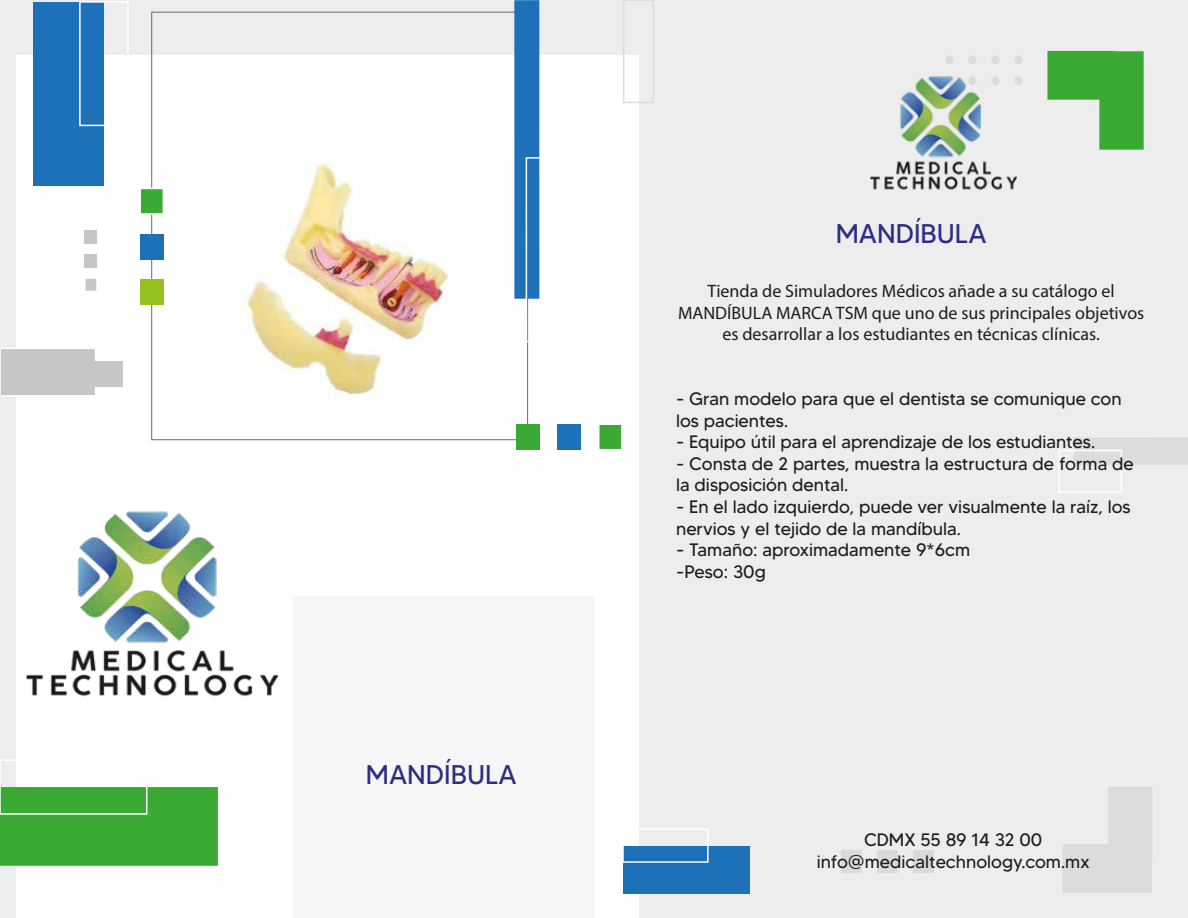
<style>
.page{position:relative;width:1188px;height:918px;background:#ededed}
.page>*{position:absolute;margin:0;border:0;box-sizing:border-box;transform-origin:0 0}
.t1{font:27px "MADETOMMY";color:#2d2e83}
.t2{font:18px/21.6px "MADETOMMY";color:#1d1d1b}
.t3{font:18px/21.6px "Myriad Pro";color:#1d1d1b;text-align:center}
</style>
<div class="page">
<svg style="left:1047px;top:51px;width:97px;height:99px"></svg>
<svg style="left:1063px;top:787px;width:89px;height:106px"></svg>
<div style="left:945px;top:55px;width:9px;height:9px;background:#e3e2e2;border-radius:50%"></div>
<div style="left:968px;top:55px;width:9px;height:9px;background:#e3e2e2;border-radius:50%"></div>
<div style="left:991px;top:55px;width:9px;height:9px;background:#e4e2e2;border-radius:50%"></div>
<div style="left:1014px;top:76px;width:9px;height:9px;background:#dedcdb;border-radius:50%"></div>
<div style="left:1014px;top:55px;width:9px;height:9px;background:#dedcdb;border-radius:50%"></div>
<div style="left:16px;top:55px;width:623px;height:863px;background:#fff"></div>
<div style="left:0;top:348px;width:96px;height:49px;background:#c6c6c6;border:2px solid #fff"></div>
<div style="left:28px;top:361px;width:94px;height:26px;background:#c6c6c6"></div>
<div style="left:623px;top:0;width:31px;height:103px;border:2px solid #dedcdb"></div>
<div style="left:623px;top:846px;width:126px;height:48px;background:#1d71b8"></div>
<div style="left:622px;top:828px;width:87px;height:35px;border:2px solid #fff"></div>
<div style="left:140px;top:279px;width:23px;height:26px;background:#95c11f"></div>
<div style="left:140px;top:234px;width:23px;height:25px;background:#1d71b8"></div>
<div style="left:139px;top:188px;width:25px;height:27px;background:#3aaa35;border:2px solid #fff"></div>
<div style="left:516px;top:424px;width:23px;height:26px;background:#3aaa35"></div>
<div style="left:557px;top:424px;width:24px;height:26px;background:#1d71b8"></div>
<div style="left:598px;top:423px;width:25px;height:27px;background:#3aaa35;border:2px solid #fff"></div>
<div style="left:514px;top:0;width:25px;height:299px;background:#1d71b8"></div>
<div style="left:526px;top:157px;width:39px;height:185px;border:2px solid #fff"></div>
<div style="left:85px;top:230px;width:12px;height:14px;background:#c6c6c6"></div>
<div style="left:85px;top:254px;width:12px;height:14px;background:#c6c6c6"></div>
<div style="left:84px;top:277px;width:14px;height:15px;background:#c6c6c6;border:2px solid #fff"></div>
<div style="left:34px;top:2px;width:70px;height:183px;background:#1d71b8"></div>
<div style="left:79px;top:1px;width:50px;height:125px;border:2px solid #fff"></div>
<div style="left:0;top:787px;width:218px;height:79px;background:#3aaa35"></div>
<div style="left:0;top:759px;width:147px;height:56px;border:2px solid #fff"></div>
<div style="left:914px;top:850px;width:20px;height:23px;background:#dadada"></div>
<div style="left:877px;top:850px;width:21px;height:23px;background:#dadada"></div>
<div style="left:841px;top:850px;width:21px;height:23px;background:#dadada"></div>
<div style="left:293px;top:596px;width:301px;height:322px;background:#f6f6f6"></div>
<div style="left:1073px;top:437px;width:115px;height:28px;background:#dedcdb"></div>
<div style="left:1058px;top:450px;width:64px;height:43px;border:2px solid #fff"></div>
<img style="left:26px;top:511px;width:251px;height:186px">
<img style="left:871px;top:56px;width:145px;height:134px">
<img style="left:239px;top:162px;width:209px;height:236px">
<div style="left:174px;top:99px;width:87px;height:86px;background:#fff"></div>
<h1 class="t1" style="left:366px;top:758px;width:152px">MANDÍBULA</h1>
<h1 class="t1" style="left:836px;top:217px;width:152px">MANDÍBULA</h1>
<p class="t3" style="left:678px;top:280px;width:468px">Tienda de Simuladores Médicos añade a su catálogo el<br>MANDÍBULA MARCA TSM que uno de sus principales objetivos es desarrollar a los estudiantes en técnicas clínicas.</p>
<p class="t2" style="left:676px;top:388px;width:447px">- Gran modelo para que el dentista se comunique con los pacientes.</p>
<p class="t2" style="left:676px;top:431px;width:421px">- Equipo útil para el aprendizaje de los estudiantes.</p>
<p class="t2" style="left:676px;top:452px;width:459px">- Consta de 2 partes, muestra la estructura de forma de la disposición dental.</p>
<p class="t2" style="left:676px;top:496px;width:456px">- En el lado izquierdo, puede ver visualmente la raíz, los nervios y el tejido de la mandíbula.</p>
<p class="t2" style="left:676px;top:539px;width:296px">- Tamaño: aproximadamente 9*6cm -Peso: 30g</p>
<p class="t2" style="left:817px;top:829px;width:274px;text-align:center">CDMX 55 89 14 32 00 info@medicaltechnology.com.mx</p>
</div>
